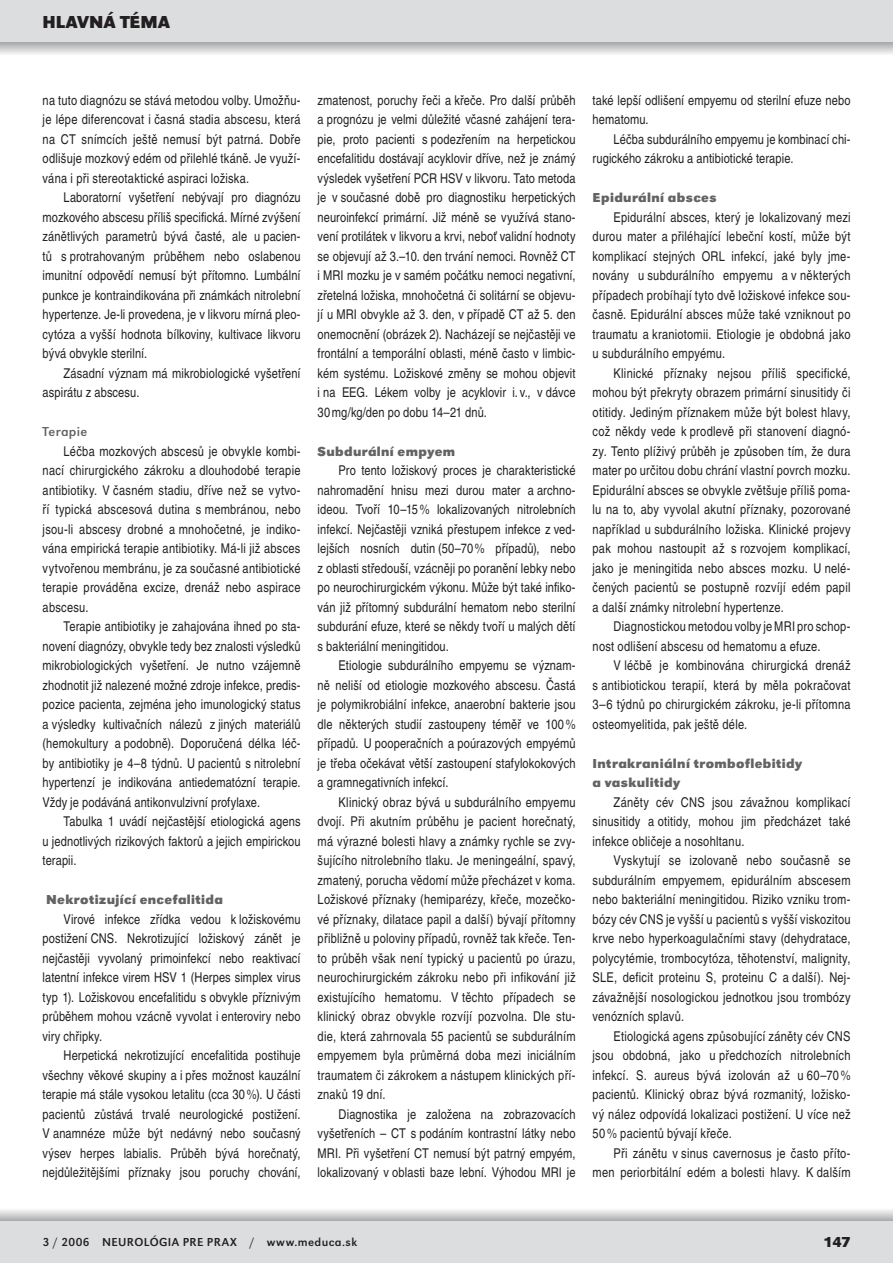
<style>
.page{position:relative;width:893px;height:1263px;background:#fff}
.page>*{position:absolute;margin:0;border:0;box-sizing:border-box;transform-origin:0 0}
.t1{font:700 18px "URW Grotesk TEE";letter-spacing:.01em;color:#231f20}
.t2{font:700 15px "URW Grotesk TEE";color:#231f20}
.t3{font:condensed 13.5px/19.5px "Nimbus San LEE";letter-spacing:.01em;color:#231f20;text-align:justify}
.t4{font:700 13.5px/19.5px "URW Grotesk TEE";letter-spacing:.025em;color:#636366}
.t5{font:13.5px "URW Grotesk TEE";letter-spacing:.02em;color:#636366}
.t6{font:12px "URW Grotesk TEE";letter-spacing:.035em;color:#231f20}
</style>
<div class="page">
<div style="left:0;top:0;width:893px;height:43px;background:#dcdddf"></div>
<svg style="left:0;top:43px;width:2px;height:11px"></svg>
<svg style="left:2px;top:43px;width:891px;height:11px;background:#cecfd1"></svg>
<div style="left:0;top:1220px;width:893px;height:43px;background:#dcdddf"></div>
<svg style="left:0;top:1210px;width:893px;height:10px;background:#d0d1d3"></svg>
<h1 class="t1" style="left:43px;top:15px;width:129px">HLAVNÁ TÉMA</h1>
<p class="t3" style="left:43px;top:91px;width:259px">na tuto diagnózu se stává metodou volby. Umožňu&shy;je lépe diferencovat i časná stadia abscesu, která na CT snímcích ještě nemusí být patrná. Dobře odlišuje mozkový edém od přilehlé tkáně. Je využí&shy;vána i při stereotaktické aspiraci ložiska.</p>
<p class="t3" style="left:43px;top:189px;width:260px;text-indent:21px">Laboratorní vyšetření nebývají pro diagnózu mozkového abscesu příliš specifická. Mírné zvýšení zánětlivých parametrů bývá časté, ale u pacien&shy;tů s protrahovaným průběhem nebo oslabenou imunitní odpovědí nemusí být přítomno. Lumbální punkce je kontraindikována při známkách nitrolební hypertenze. Je-li provedena, je v likvoru mírná pleo&shy;cy tóza a vyšší hodnota bílkoviny, kultivace likvoru bývá obvykle sterilní.</p>
<p class="t3" style="left:43px;top:364px;width:259px;text-indent:21px">Zásadní význam má mikrobiologické vyšetření aspirátu z abscesu.</p>
<p class="t5" style="left:43px;top:426px;width:46px">Terapie</p>
<p class="t3" style="left:43px;top:442px;width:259px;text-indent:21px">Léčba mozkových abscesů je obvykle kombi&shy;nací chirurgického zákroku a dlouhodobé terapie antibiotiky. V časném stadiu, dříve než se vytvo&shy;ří typická abscesová dutina s membránou, nebo jsou-li abscesy drobné a mnohočetné, je indiko&shy;vána empirická terapie antibiotiky. Má-li již absces vytvořenou membránu, je za současné antibiotické terapie prováděna excize, drenáž nebo aspirace abscesu.</p>
<p class="t3" style="left:43px;top:618px;width:260px;text-indent:21px">Terapie antibiotiky je zahajována ihned po sta&shy;novení diagnózy, obvykle tedy bez znalosti výsledků mikrobiologických vyšetření. Je nutno vzájemně zhodnotit již nalezené možné zdroje infekce, predis&shy;pozice pacienta, zejména jeho imunologický status a výsledky kultivačních nálezů z jiných materiálů (hemokultury a podobně). Doporučená délka léč&shy;by antibiotiky je 4–8 týdnů. U pacientů s nitrolební hypertenzí je indikována antiedematózní terapie.<br>Vždy je podáváná antikonvulzivní profylaxe.</p>
<p class="t3" style="left:43px;top:813px;width:260px;text-indent:21px">Tabulka 1 uvádí nejčastější etiologická agens u jednotlivých rizikových faktorů a jejich empirickou terapii.</p>
<p class="t4" style="left:46px;top:891px;width:178px">Nekrotizující encefalitida</p>
<p class="t3" style="left:43px;top:910px;width:259px;text-indent:21px">Virové infekce zřídka vedou k ložiskovému postižení CNS. Nekrotizující ložiskový zánět je nejčastěji vyvolaný primoinfekcí nebo reaktivací latentní infekce virem HSV 1 (Herpes simplex virus typ 1). Ložis kovou encefalitidu s obvykle příznivým průběhem mohou vzácně vyvolat i enteroviry nebo viry chřipky.</p>
<p class="t3" style="left:43px;top:1047px;width:260px;text-indent:21px">Herpetická nekrotizující encefalitida postihuje všechny věkové skupiny a i přes možnost kauzální terapie má stále vysokou letalitu (cca 30 %). U části pacientů zůstává trvalé neurologické postižení.<br>V anamnéze může být nedávný nebo současný výsev herpes labialis. Průběh bývá horečnatý, nejdůležitějšími příznaky jsou poruchy chování,</p>
<p class="t3" style="left:318px;top:91px;width:260px">zmatenost, poruchy řeči a křeče. Pro další průběh a prognózu je velmi důležité včasné zahájení tera&shy;pie, proto pacienti s podezřením na herpetickou encefalitidu dostávají acyklovir dříve, než je známý výsledek vyšetření PCR HSV v lik voru. Tato metoda je v současné době pro diagnostiku herpetických neuroinfekcí primární. Již méně se využívá stano&shy;vení protilátek v likvoru a krvi, neboť validní hodnoty se objevují až 3.–10. den trvání nemoci. Rovněž CT i MRI mozku je v samém počátku nemoci negativní, zřetelná ložiska, mnohočetná či solitární se objevu&shy;jí u MRI obvykle až 3. den, v případě CT až 5. den onemocnění (obrázek 2). Nacházejí se nejčastěji ve frontální a temporální oblasti, méně často v limbic&shy;kém systému. Ložiskové změny se mohou objevit i na EEG. Lékem volby je acyklovir i. v., v dávce 30 mg/kg/den po dobu 14–21 dnů.</p>
<p class="t4" style="left:318px;top:442px;width:139px">Subdurální empyem</p>
<p class="t3" style="left:318px;top:462px;width:260px;text-indent:21px">Pro tento ložiskový proces je charakteristické nahromadění hnisu mezi durou mater a archno&shy;ideou. Tvoří 10–15 % lokalizovaných nitrolebních infekcí. Nejčastěji vzniká přestupem infekce z ved&shy;lejších nosních dutin (50–70 % případů), nebo z oblasti středouší, vzácněji po poranění lebky nebo po neurochirurgickém výkonu. Může být také infiko&shy;ván již přítomný subdurální hematom nebo sterilní subdurání efuze, které se někdy tvoří u malých dětí s bakteriální meningitidou.</p>
<p class="t3" style="left:318px;top:657px;width:260px;text-indent:21px">Etiologie subdurálního empyemu se význam&shy;ně neliší od etiologie mozkového abscesu. Častá je polymikrobiální infekce, anaerobní bakterie jsou dle některých studií zastoupeny téměř ve 100 % případů. U pooperačních a poúrazových empyémů je třeba očekávat větší zastoupení stafylokokových a gramnegativních infekcí.</p>
<p class="t3" style="left:318px;top:793px;width:260px;text-indent:21px">Klinický obraz bývá u subdurálního empyemu dvojí. Při akutním průběhu je pacient horečnatý, má výrazné bolesti hlavy a známky rychle se zvy&shy;šujícího nitrolebního tlaku. Je meningeální, spavý, zmatený, porucha vědomí může přecházet v koma.<br>Ložiskové příznaky (hemiparézy, křeče, mozečko&shy;vé příznaky, dilatace papil a další) bývají přítomny přibližně u poloviny případů, rovněž tak křeče. Ten&shy;to průběh však není typický u pacientů po úrazu, neurochirurgickém zákroku nebo při infikování již existujícího hematomu. V těchto případech se klinický obraz obvykle rozvíjí pozvolna. Dle stu&shy;die, která zahrnovala 55 pacientů se subdurálním empyemem byla průměrná doba mezi iniciálním traumatem či zákrokem a nástupem klinických pří&shy;znaků 19 dní.</p>
<p class="t3" style="left:318px;top:1105px;width:260px;text-indent:21px">Diagnostika je založena na zobrazovacích vyšetřeních – CT s podáním kontrastní látky nebo MRI. Při vyšetření CT nemusí být patrný empyém, lokalizovaný v oblasti baze lební. Výhodou MRI je</p>
<p class="t3" style="left:593px;top:91px;width:259px">také lepší odlišení empyemu od sterilní efuze nebo hematomu.</p>
<p class="t3" style="left:593px;top:130px;width:260px;text-indent:21px">Léčba subdurálního empyemu je kombinací chi&shy;rugického zákroku a antibiotické terapie.</p>
<p class="t4" style="left:593px;top:189px;width:126px">Epidurální absces</p>
<p class="t3" style="left:593px;top:208px;width:259px;text-indent:21px">Epidurální absces, který je lokalizovaný mezi durou mater a přiléhající lebeční kostí, může být komplikací stejných ORL infekcí, jaké byly jme&shy;novány u subdurálního empyemu a v některých případech probíhají tyto dvě ložiskové infekce sou&shy;časně. Epidurální absces může také vzniknout po traumatu a kraniotomii. Etiologie je obdobná jako u subdurálního empyému.</p>
<p class="t3" style="left:593px;top:364px;width:260px;text-indent:21px">Klinické příznaky nejsou příliš specifické, mohou být překryty obrazem primární sinusitidy či otitidy. Jediným příznakem může být bolest hlavy, což někdy vede k prodlevě při stanovení diagnó&shy;zy. Tento plíživý průběh je způsoben tím, že dura mater po určitou dobu chrání vlastní povrch mozku.<br>Epidurální absces se obvykle zvětšuje příliš poma&shy;lu na to, aby vyvolal akutní příznaky, pozorované například u subdurálního ložiska. Klinické projevy pak mohou nastoupit až s rozvojem komplikací, jako je meningitida nebo absces mozku. U nelé&shy;čených pacientů se postupně rozvíjí edém papil a další známky nitrolební hypertenze.</p>
<p class="t3" style="left:593px;top:618px;width:260px;text-indent:21px">Diagnostickou metodou volby je MRI pro schop&shy;nost odlišení abscesu od hematomu a efuze.</p>
<p class="t3" style="left:593px;top:657px;width:260px;text-indent:21px">V léčbě je kombinována chirurgická drenáž s antibiotickou terapií, která by měla pokračovat 3–6 týdnů po chirurgickém zákroku, je-li přítomna osteomyelitida, pak ještě déle.</p>
<p class="t4" style="left:593px;top:754px;width:211px">Intrakraniální tromboflebitidy a vaskulitidy</p>
<p class="t3" style="left:593px;top:793px;width:259px;text-indent:21px">Záněty cév CNS jsou závažnou komplikací sinusitidy a otitidy, mohou jim předcházet také infekce obličeje a nosohltanu.</p>
<p class="t3" style="left:593px;top:852px;width:259px;text-indent:21px">Vyskytují se izolovaně nebo současně se subdurálním empyemem, epidurálním abscesem nebo bakteriální meningitidou. Riziko vzniku trom&shy;bózy cév CNS je vyšší u pacientů s vyšší viskozitou krve nebo hyperkoagulačními stavy (dehydratace, polycytémie, trombocytóza, těhotenství, malignity, SLE, deficit proteinu S, proteinu C a další). Nej&shy;závažnější nosologickou jednotkou jsou trombózy venózních splavů.</p>
<p class="t3" style="left:593px;top:1027px;width:259px;text-indent:21px">Etiologická agens způsobující záněty cév CNS jsou obdobná, jako u předchozích nitrolebních infekcí. S. aureus bývá izolován až u 60–70 % pacientů. Klinický obraz bývá rozmanitý, ložisko&shy;vý nález odpovídá lokalizaci postižení. U více než 50 % pacientů bývají křeče.</p>
<p class="t3" style="left:593px;top:1144px;width:259px;text-align:right">Při zánětu v sinus cavernosus je často příto&shy;men periorbitální edém a bolesti hlavy. K dalším</p>
<p class="t6" style="left:43px;top:1237px;width:316px">3 / 2006 NEUROLÓGIA PRE PRAX / www.meduca.sk</p>
<p class="t2" style="left:824px;top:1236px;width:29px">147</p>
</div>
